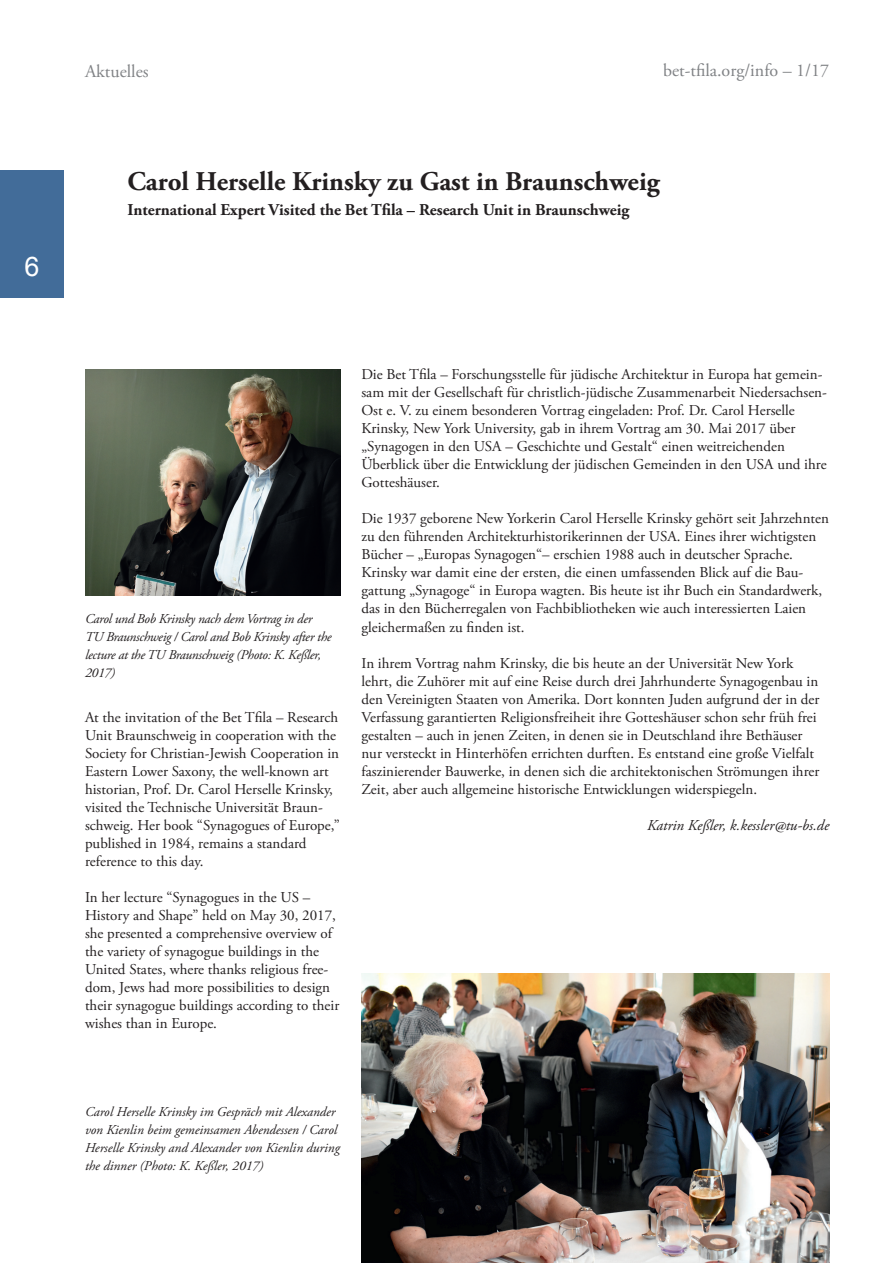
<style>
.page{position:relative;width:893px;height:1263px;background:#fff}
.page>*{position:absolute;margin:0;border:0;box-sizing:border-box;transform-origin:0 0}
.t1{font:700 27px "Adobe Garamond Pro";color:#231f20}
.t2{font:27px "Arial";color:#fff}
.t3{font:18px "Adobe Garamond Pro";color:#808285}
.t4{font:700 16.5px "Adobe Garamond Pro";color:#231f20}
.t5{font:15px/18px "Adobe Garamond Pro";color:#231f20}
.t6{font:italic 15px "Adobe Garamond Pro";color:#231f20}
.t7{font:italic 13.5px/18px "Adobe Garamond Pro";color:#231f20}
.t8{font:italic 13.5px/18px "Adobe Garamond Pro";letter-spacing:-.02em;color:#231f20}
</style>
<div class="page">
<div style="left:0;top:170px;width:64px;height:128px;background:#426c99"></div>
<img style="left:361px;top:973px;width:468px;height:290px">
<img style="left:85px;top:370px;width:255px;height:225px">
<h1 class="t2" style="left:24px;top:249px;width:17px">6</h1>
<p class="t3" style="left:85px;top:60px;width:65px">Aktuelles</p>
<p class="t3" style="left:663px;top:60px;width:168px">bet-tfila.org/info – 1/17</p>
<h1 class="t1" style="left:128px;top:165px;width:534px">Carol Herselle Krinsky zu Gast in Braunschweig</h1>
<p class="t4" style="left:128px;top:200px;width:503px">International Expert Visited the Bet Tfila – Research Unit in Braunschweig</p>
<p class="t8" style="left:85px;top:610px;width:248px">Carol und Bob Krinsky nach dem Vortrag in der TU Braunschweig / Carol and Bob Krinsky after the lecture at the TU Braunschweig (Photo: K. Keßler, 2017)</p>
<p class="t5" style="left:85px;top:708px;width:256px">At the invitation of the Bet Tfila – Research Unit Braunschweig in cooperation with the Society for Christian-Jewish Cooperation in Eastern Lower Saxony, the well-known art historian, Prof. Dr. Carol Herselle Krinsky, visited the Technische Universität Braun&shy;schweig. Her book “Synagogues of Europe,” published in 1984, remains a standard reference to this day.</p>
<p class="t5" style="left:85px;top:888px;width:256px">In her lecture “Synagogues in the US – History and Shape” held on May 30, 2017, she presented a comprehensive overview of the variety of synagogue buildings in the United States, where thanks religious free&shy;dom, Jews had more possibilities to design their synagogue buildings according to their wishes than in Europe.</p>
<p class="t5" style="left:361px;top:366px;width:467px">Die Bet Tfila – Forschungsstelle für jüdische Architektur in Europa hat gemein&shy;sam mit der Gesellschaft für christlich-jüdische Zusammenarbeit Niedersachsen-Ost e. V. zu einem besonderen Vortrag eingeladen: Prof. Dr. Carol Herselle Krinsky, New York University, gab in ihrem Vortrag am 30. Mai 2017 über „Synagogen in den USA – Geschichte und Gestalt“ einen weitreichenden Überblick über die Entwicklung der jüdischen Gemeinden in den USA und ihre Gotteshäuser.</p>
<p class="t5" style="left:361px;top:510px;width:469px">Die 1937 geborene New Yorkerin Carol Herselle Krinsky gehört seit Jahrzehnten zu den führenden Architekturhistorikerinnen der USA. Eines ihrer wichtigsten Bücher – „Europas Synagogen“– erschien 1988 auch in deutscher Sprache.<br>Krinsky war damit eine der ersten, die einen umfassenden Blick auf die Bau&shy;gattung „Synagoge“ in Europa wagten. Bis heute ist ihr Buch ein Standardwerk, das in den Bücherregalen von Fachbibliotheken wie auch interessierten Laien gleichermaßen zu finden ist.</p>
<p class="t5" style="left:361px;top:654px;width:460px">In ihrem Vortrag nahm Krinsky, die bis heute an der Universität New York lehrt, die Zuhörer mit auf eine Reise durch drei Jahrhunderte Synagogenbau in den Vereinigten Staaten von Amerika. Dort konnten Juden aufgrund der in der Verfassung garantierten Religionsfreiheit ihre Gotteshäuser schon sehr früh frei gestalten – auch in jenen Zeiten, in denen sie in Deutschland ihre Bethäuser nur versteckt in Hinterhöfen errichten durften. Es entstand eine große Vielfalt faszinierender Bauwerke, in denen sich die architektonischen Strömungen ihrer Zeit, aber auch allgemeine historische Entwicklungen widerspiegeln.</p>
<p class="t6" style="left:647px;top:816px;width:184px">Katrin Keßler, k.kessler@tu-bs.de</p>
<p class="t7" style="left:85px;top:1103px;width:256px">Carol Herselle Krinsky im Gespräch mit Alexander von Kienlin beim gemeinsamen Abendessen / Carol Herselle Krinsky and Alexander von Kienlin during the dinner (Photo: K. Keßler, 2017)</p>
</div>
